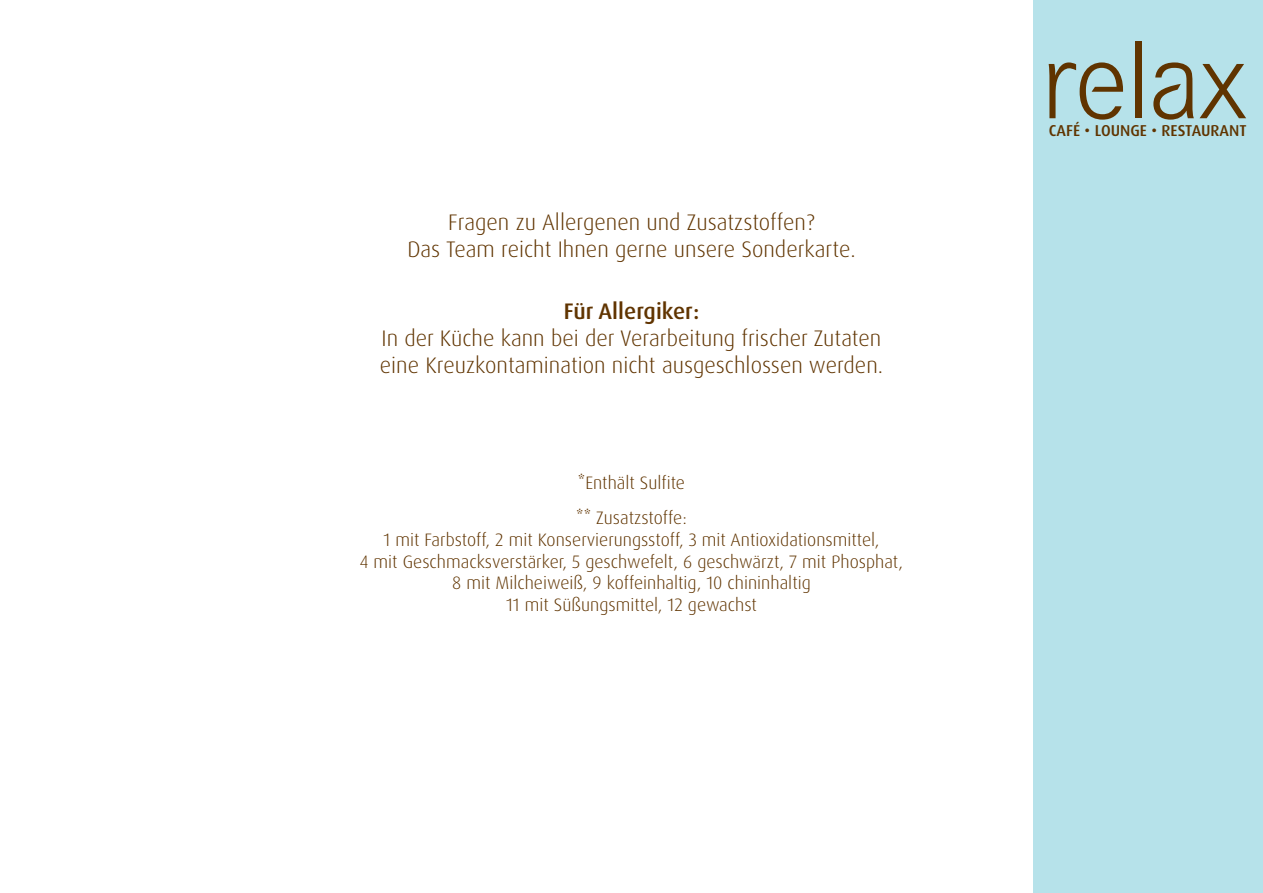
<style>
.page{position:relative;width:1263px;height:893px;background:#fff}
.page>*{position:absolute;margin:0;border:0;box-sizing:border-box;transform-origin:0 0}
.t1{font:300 22.5px/27px "Dax OT";color:#603400;text-align:center}
.t2{font:500 22.5px "Dax OT";color:#603400}
.t3{font:300 18px/21.6px "Dax OT";color:#603400}
.t4{font:500 15.75px "Dax OT";color:#603400}
</style>
<div class="page">
<div style="left:1033px;top:0;width:230px;height:893px;background:#b6e2ea"></div>
<svg style="left:1049px;top:62px;width:74px;height:58px"></svg>
<div style="left:1135px;top:41px;width:6px;height:77px;background:#603400"></div>
<svg style="left:1153px;top:62px;width:93px;height:58px"></svg>
<p class="t1" style="left:407px;top:209px;width:450px">Fragen zu Allergenen und Zusatzstoffen?<br>Das Team reicht Ihnen gerne unsere Sonderkarte.</p>
<p class="t2" style="left:564px;top:297px;width:137px">Für Allergiker:</p>
<p class="t1" style="left:380px;top:325px;width:505px;text-align:left">In der Küche kann bei der Verarbeitung frischer Zutaten eine Kreuzkontamination nicht ausgeschlossen werden.</p>
<p class="t3" style="left:576px;top:465px;width:112px;line-height:35.4px">*Enthält Sulfite ** Zusatzstoffe:</p>
<p class="t3" style="left:360px;top:529px;width:545px;text-align:center">1 mit Farbstoff, 2 mit Konservierungsstoff, 3 mit Antioxidationsmittel,<br>4 mit Geschmacksverstärker, 5 geschwefelt, 6 geschwärzt, 7 mit Phosphat, 8 mit Milcheiweiß, 9 koffeinhaltig, 10 chininhaltig<br>11 mit Süßungsmittel, 12 gewachst</p>
<p class="t4" style="left:1049px;top:120px;width:199px">CAFÉ • LOUNGE • RESTAURANT</p>
</div>
